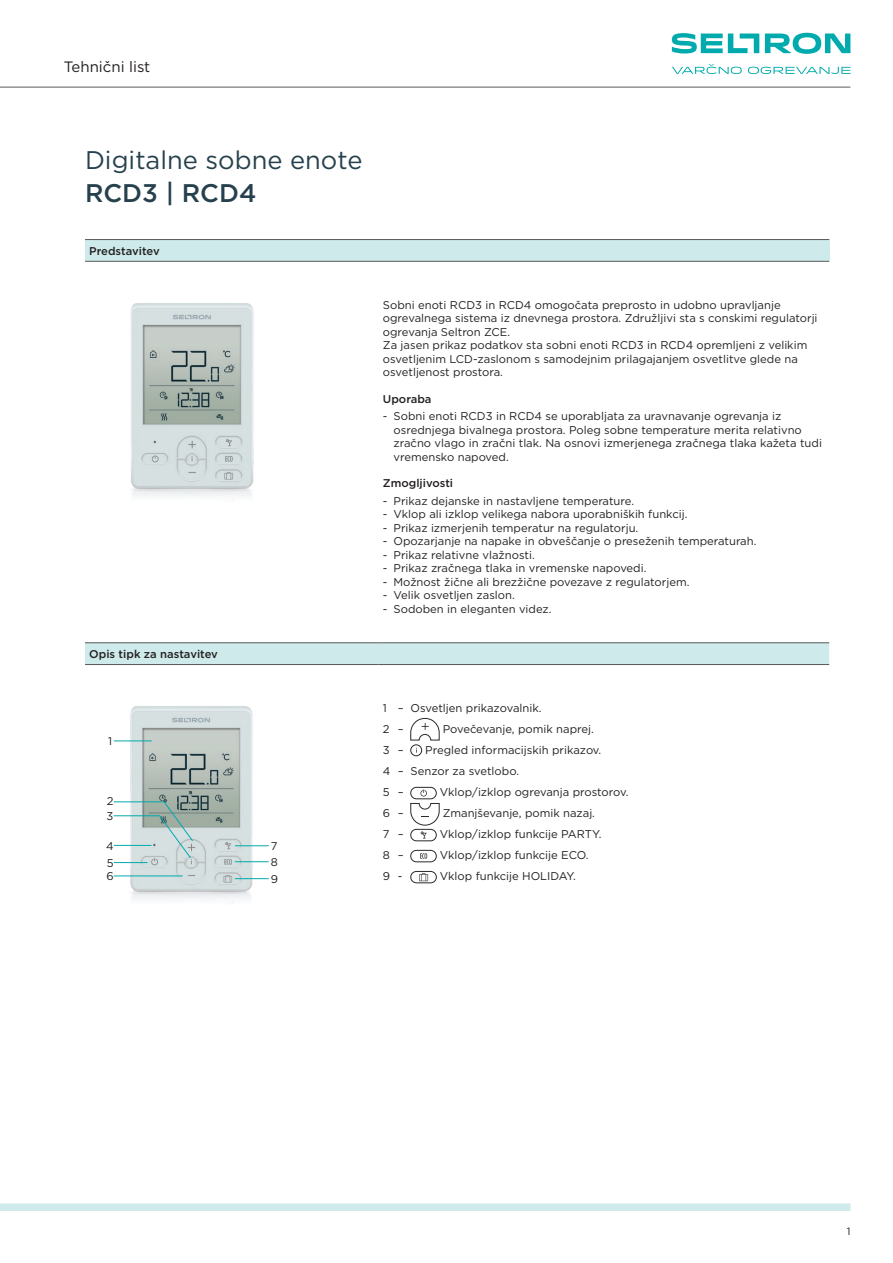
<style>
.page{position:relative;width:893px;height:1263px;background:#fff}
.page>*{position:absolute;margin:0;border:0;box-sizing:border-box;transform-origin:0 0}
.t1{font:25.5px "Gotham";color:#26414d}
.t2{font:500 25.5px "Gotham";color:#26414d}
.t3{font:15px "Gotham";color:#231f20}
.t4{font:11.25px/13.5px "Gotham";color:#231f20}
.t5{font:500 11.25px "Gotham";color:#231f20}
.t6{font:10.5px "Gotham";color:#231f20}
</style>
<div class="page">
<hr style="left:0;top:87px;width:850px;height:1px;background:#57585a">
<div style="left:0;top:1203px;width:850px;height:8px;background:#ceeaeb"></div>
<svg style="left:672px;top:64px;width:70px;height:10px"></svg>
<svg style="left:748px;top:67px;width:102px;height:7px"></svg>
<svg style="left:765px;top:33px;width:85px;height:21px"></svg>
<svg style="left:672px;top:33px;width:87px;height:21px"></svg>
<div style="left:85px;top:240px;width:744px;height:21px;background:#ceeaeb"></div>
<hr style="left:85px;top:239px;width:744px;height:1px;background:#57585a">
<hr style="left:85px;top:261px;width:744px;height:1px;background:#57585a">
<img style="left:130px;top:303px;width:124px;height:196px">
<div style="left:85px;top:643px;width:744px;height:21px;background:#ceeaeb"></div>
<hr style="left:85px;top:642px;width:294px;height:1px;background:#57585a">
<hr style="left:379px;top:642px;width:450px;height:1px;background:#57585a">
<hr style="left:85px;top:664px;width:294px;height:1px;background:#57585a">
<hr style="left:379px;top:664px;width:450px;height:1px;background:#57585a">
<img style="left:113px;top:706px;width:148px;height:196px">
<hr style="left:114px;top:740px;width:38px;height:1px;background:#00aaad">
<hr style="left:235px;top:845px;width:34px;height:1px;background:#00aaad">
<hr style="left:114px;top:862px;width:34px;height:1px;background:#00aaad">
<hr style="left:235px;top:861px;width:34px;height:1px;background:#00aaad">
<hr style="left:114px;top:875px;width:69px;height:1px;background:#00aaad">
<hr style="left:235px;top:878px;width:34px;height:1px;background:#00aaad">
<svg style="left:113px;top:801px;width:81px;height:58px"></svg>
<svg style="left:410px;top:718px;width:30px;height:22px"></svg>
<div style="left:411px;top:745px;width:11px;height:11px;border:1px solid #282b26;border-radius:50%"></div>
<svg style="left:410px;top:787px;width:30px;height:54px"></svg>
<svg style="left:410px;top:850px;width:27px;height:12px"></svg>
<svg style="left:410px;top:871px;width:27px;height:12px"></svg>
<h2 class="t3" style="left:64px;top:57px;width:88px">Tehnični list</h2>
<h1 class="t1" style="left:85px;top:144px;width:279px">Digitalne sobne enote</h1>
<h1 class="t2" style="left:85px;top:177px;width:173px">RCD3 | RCD4</h1>
<p class="t5" style="left:89px;top:244px;width:72px">Predstavitev</p>
<p class="t5" style="left:89px;top:647px;width:130px">Opis tipk za nastavitev</p>
<p class="t4" style="left:108px;top:734px;width:6px">1</p>
<p class="t4" style="left:107px;top:793px;width:8px;line-height:15px">2<br>3</p>
<p class="t4" style="left:106px;top:839px;width:9px">4</p>
<p class="t4" style="left:107px;top:856px;width:9px">5<br>6</p>
<p class="t4" style="left:271px;top:838px;width:9px;line-height:16.5px;text-align:justify">7<br>8<br>9</p>
<p class="t4" style="left:383px;top:298px;width:436px">Sobni enoti RCD3 in RCD4 omogočata preprosto in udobno upravljanje ogrevalnega sistema iz dnevnega prostora. Združljivi sta s conskimi regulatorji ogrevanja Seltron ZCE.<br>Za jasen prikaz podatkov sta sobni enoti RCD3 in RCD4 opremljeni z velikim osvetljenim LCD-zaslonom s samodejnim prilagajanjem osvetlitve glede na osvetljenost prostora.</p>
<p class="t5" style="left:383px;top:391px;width:50px">Uporaba</p>
<p class="t4" style="left:394px;top:409px;width:430px;text-indent:-11px">- Sobni enoti RCD3 in RCD4 se uporabljata za uravnavanje ogrevanja iz osrednjega bivalnega prostora. Poleg sobne temperature merita relativno zračno vlago in zračni tlak. Na osnovi izmerjenega zračnega tlaka kažeta tudi vremensko napoved.</p>
<p class="t5" style="left:383px;top:476px;width:72px">Zmogljivosti</p>
<p class="t4" style="left:383px;top:494px;width:253px">- Prikaz dejanske in nastavljene temperature.</p>
<p class="t4" style="left:383px;top:507px;width:306px">- Vklop ali izklop velikega nabora uporabniških funkcij.</p>
<p class="t4" style="left:383px;top:521px;width:257px">- Prikaz izmerjenih temperatur na regulatorju.</p>
<p class="t4" style="left:383px;top:534px;width:375px">- Opozarjanje na napake in obveščanje o preseženih temperaturah.</p>
<p class="t4" style="left:383px;top:548px;width:153px">- Prikaz relativne vlažnosti.</p>
<p class="t4" style="left:383px;top:561px;width:265px">- Prikaz zračnega tlaka in vremenske napovedi.</p>
<p class="t4" style="left:383px;top:575px;width:308px">- Možnost žične ali brezžične povezave z regulatorjem.</p>
<p class="t4" style="left:383px;top:588px;width:133px">- Velik osvetljen zaslon.</p>
<p class="t4" style="left:383px;top:602px;width:170px">- Sodoben in eleganten videz.</p>
<p class="t4" style="left:383px;top:697px;width:160px;line-height:21px">1 – Osvetljen prikazovalnik.<br>2 –</p>
<p class="t4" style="left:443px;top:722px;width:153px">Povečevanje, pomik naprej.</p>
<p class="t4" style="left:383px;top:739px;width:220px;line-height:21px;text-indent:42px">Pregled informacijskih prikazov.<br>4 – Senzor za svetlobo.<br>5 –</p>
<p class="t4" style="left:383px;top:743px;width:22px">3 –</p>
<p class="t4" style="left:440px;top:785px;width:190px">Vklop/izklop ogrevanja prostorov.</p>
<p class="t4" style="left:383px;top:806px;width:22px">6 –</p>
<p class="t4" style="left:443px;top:806px;width:154px">Zmanjševanje, pomik nazaj.</p>
<p class="t4" style="left:383px;top:827px;width:22px">7 –</p>
<p class="t4" style="left:440px;top:827px;width:163px">Vklop/izklop funkcije PARTY.</p>
<p class="t4" style="left:383px;top:848px;width:22px">8 –</p>
<p class="t4" style="left:440px;top:848px;width:150px">Vklop/izklop funkcije ECO.</p>
<p class="t4" style="left:383px;top:869px;width:21px">9 -</p>
<p class="t4" style="left:440px;top:869px;width:137px">Vklop funkcije HOLIDAY.</p>
<p class="t6" style="left:847px;top:1225px;width:5px">1</p>
</div>
